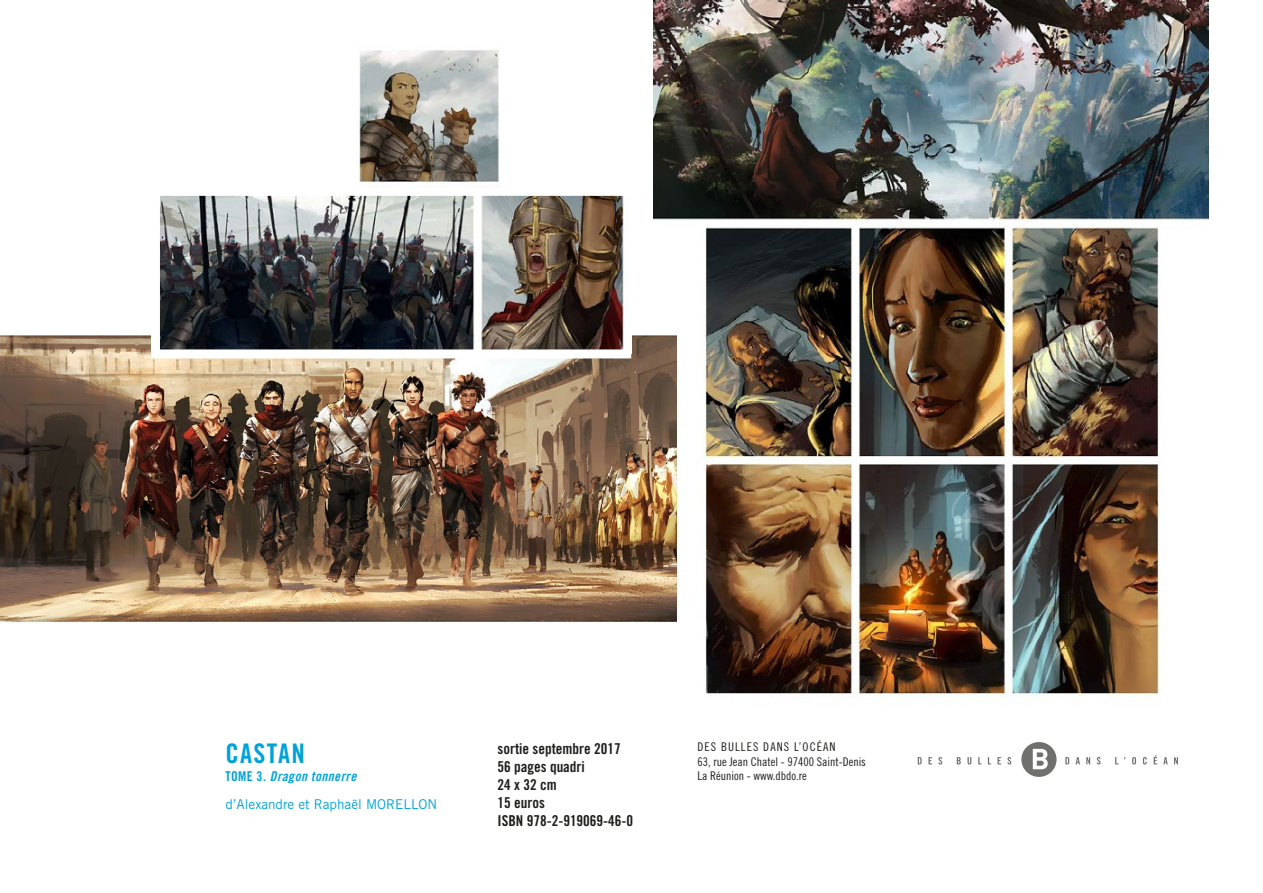
<style>
.page{position:relative;width:1263px;height:893px;background:#fff}
.page>*{position:absolute;margin:0;border:0;box-sizing:border-box;transform-origin:0 0}
.t1{font:27px "Trade Gothic Bold Cond Twenty";letter-spacing:.05em;color:#00a3d7}
.t2{font:15px/18px "Trade Gothic Bold Cond Twenty";color:#1d1d1b}
.t3{font:13.5px "Trade Gothic";color:#00a3d7}
.t4{font:13.5px "Trade Gothic Bold Cond Twenty Obl";letter-spacing:.03em;color:#00a3d7}
.t5{font:12px/14.4px "Trade Gothic Cond Eighteen";color:#1d1d1b}
.s1{font-family:"Trade Gothic Bold Cond Twenty"}
</style>
<div class="page">
<div style="left:1021px;top:742px;width:35px;height:35px;background:#70706f;border-radius:50%"></div>
<svg style="left:1033px;top:749px;width:15px;height:20px"></svg>
<svg style="left:918px;top:757px;width:4px;height:7px"></svg>
<svg style="left:928px;top:757px;width:4px;height:7px"></svg>
<svg style="left:938px;top:757px;width:4px;height:7px"></svg>
<svg style="left:957px;top:757px;width:4px;height:7px"></svg>
<svg style="left:967px;top:757px;width:4px;height:7px"></svg>
<svg style="left:978px;top:757px;width:3px;height:7px"></svg>
<svg style="left:988px;top:757px;width:3px;height:7px"></svg>
<svg style="left:997px;top:757px;width:4px;height:7px"></svg>
<svg style="left:1007px;top:757px;width:4px;height:7px"></svg>
<svg style="left:1065px;top:757px;width:4px;height:7px"></svg>
<svg style="left:1076px;top:757px;width:4px;height:7px"></svg>
<svg style="left:1086px;top:757px;width:4px;height:7px"></svg>
<svg style="left:1097px;top:757px;width:4px;height:7px"></svg>
<svg style="left:1115px;top:757px;width:3px;height:7px"></svg>
<svg style="left:1132px;top:757px;width:4px;height:7px"></svg>
<svg style="left:1143px;top:757px;width:4px;height:7px"></svg>
<svg style="left:1154px;top:755px;width:3px;height:9px"></svg>
<svg style="left:1163px;top:757px;width:5px;height:7px"></svg>
<svg style="left:1174px;top:757px;width:4px;height:7px"></svg>
<img style="left:654px;top:0;width:555px;height:696px">
<img style="left:0;top:336px;width:676px;height:287px">
<img style="left:161px;top:197px;width:465px;height:151px">
<div style="left:151px;top:187px;width:485px;height:171px;border:9px solid #fff"></div>
<img style="left:359px;top:50px;width:140px;height:137px">
<h1 class="t1" style="left:225px;top:737px;width:81px">CASTAN</h1>
<p class="t4" style="left:225px;top:768px;width:133px"><span class="s1">TOME 3.</span> Dragon tonnerre</p>
<p class="t3" style="left:225px;top:796px;width:213px">d’Alexandre et Raphaël MORELLON</p>
<p class="t2" style="left:497px;top:739px;width:137px">sortie septembre 2017<br>56 pages quadri<br>24 x 32 cm<br>15 euros<br>ISBN 978-2-919069-46-0</p>
<p class="t5" style="left:697px;top:740px;width:170px">DES BULLES DANS L’OCÉAN<br>63, rue Jean Chatel - 97400 Saint-Denis<br>La Réunion - www.dbdo.re</p>
</div>
